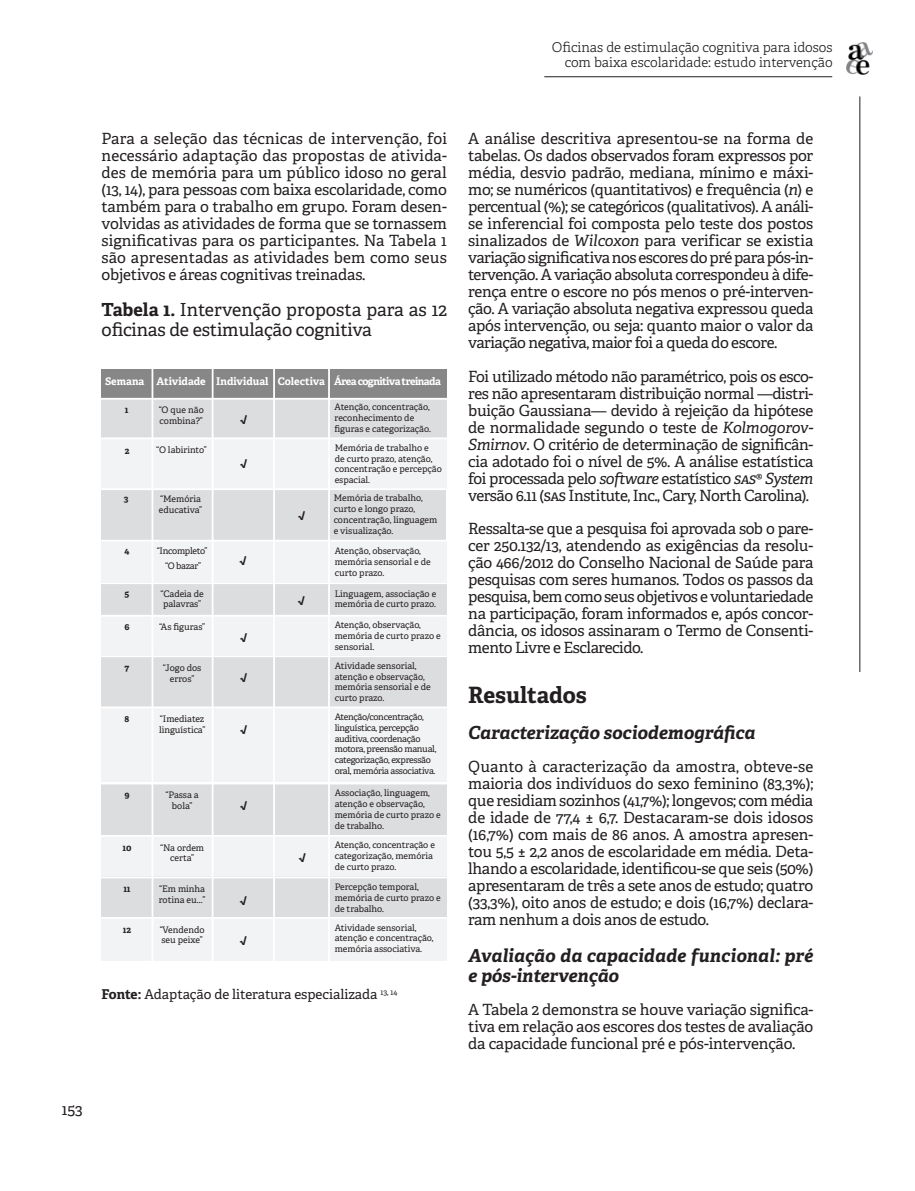
<style>
.page{position:relative;width:915px;height:1191px;background:#fff}
.page>*{position:absolute;margin:0;border:0;box-sizing:border-box;transform-origin:0 0}
.t1{font:700 22.5px "Adelle";letter-spacing:-.005em;color:#231f20}
.t2{font:italic 700 18px/19.8px "Adelle";color:#231f20}
.t3{font:18px/19.8px "Adelle";letter-spacing:-.01em;color:#231f20}
.t4{font:15.45px/17px "Adelle";letter-spacing:-.02em;color:#231f20;text-align:justify}
.t5{font:300 13.5px/15px "Adelle";color:#231f20;text-align:right}
.t6{font:13.5px "Adelle";color:#231f20}
.t7{font:700 12px "Adelle";color:#231f20}
.t8{font:700 10.5px "Adelle";letter-spacing:-.01em;color:#fff}
.t9{font:9px/10.8px "Adelle";color:#231f20}
.t10{font:9px/10.8px "Adelle";letter-spacing:-.03em;color:#231f20}
.t11{font:700 9px "Adelle";color:#231f20}
.s1{font-weight:700}
.s2{font-style:italic}
</style>
<div class="page">
<img style="left:846px;top:42px;width:26px;height:33px">
<div style="left:101px;top:399px;width:345px;height:39px;background:#dcdddf"></div>
<div style="left:102px;top:439px;width:345px;height:50px;background:#f2f3f4"></div>
<div style="left:102px;top:489px;width:344px;height:51px;background:#dcdddf"></div>
<div style="left:102px;top:540px;width:345px;height:42px;background:#f2f3f4"></div>
<div style="left:102px;top:583px;width:345px;height:32px;background:#dcdddf"></div>
<div style="left:102px;top:615px;width:345px;height:42px;background:#f2f3f4"></div>
<div style="left:102px;top:706px;width:345px;height:76px;background:#f2f3f4"></div>
<div style="left:102px;top:655px;width:345px;height:52px;background:#dcdddf"></div>
<div style="left:102px;top:782px;width:345px;height:52px;background:#dcdddf"></div>
<div style="left:102px;top:835px;width:345px;height:41px;background:#f2f3f4"></div>
<div style="left:101px;top:876px;width:346px;height:42px;background:#dcdddf"></div>
<div style="left:101px;top:917px;width:346px;height:43px;background:#f2f3f4"></div>
<div style="left:101px;top:369px;width:345px;height:30px;background:#878787"></div>
<hr style="left:151px;top:365px;width:2px;height:598px;background:#fff">
<hr style="left:212px;top:365px;width:1px;height:601px;background:#fff">
<hr style="left:273px;top:365px;width:2px;height:601px;background:#fff">
<hr style="left:328px;top:365px;width:2px;height:601px;background:#fff">
<hr style="left:859px;top:96px;width:1px;height:576px;background:#231f20">
<hr style="left:100px;top:398px;width:349px;height:2px;background:#fff">
<hr style="left:100px;top:437px;width:349px;height:2px;background:#fff">
<hr style="left:99px;top:488px;width:349px;height:2px;background:#fff">
<hr style="left:98px;top:540px;width:349px;height:1px;background:#fff">
<hr style="left:98px;top:582px;width:349px;height:2px;background:#fff">
<hr style="left:98px;top:615px;width:349px;height:1px;background:#fff">
<hr style="left:98px;top:706px;width:349px;height:2px;background:#fff">
<hr style="left:98px;top:655px;width:349px;height:2px;background:#fff">
<hr style="left:98px;top:782px;width:349px;height:2px;background:#fff">
<hr style="left:98px;top:835px;width:349px;height:1px;background:#fff">
<hr style="left:98px;top:876px;width:349px;height:2px;background:#fff">
<hr style="left:98px;top:917px;width:349px;height:2px;background:#fff">
<hr style="left:544px;top:76px;width:287px;height:1px;background:#231f20">
<p class="t5" style="left:551px;top:40px;width:282px">Oficinas de estimulação cognitiva para idosos com baixa escolaridade: estudo intervenção</p>
<p class="t4" style="left:102px;top:130px;width:347px">Para a seleção das técnicas de intervenção, foi necessário adaptação das propostas de ativida&shy;des de memória para um público idoso no geral (13, 14), para pessoas com baixa escolaridade, como também para o trabalho em grupo. Foram desen&shy;volvidas as atividades de forma que se tornassem significativas para os participantes. Na Tabela 1 são apresentadas as atividades bem como seus objetivos e áreas cognitivas treinadas.</p>
<p class="t3" style="left:102px;top:300px;width:347px"><span class="s1">Tabela 1.</span> Intervenção proposta para as 12 oficinas de estimulação cognitiva</p>
<p class="t8" style="left:105px;top:375px;width:337px">Semana Atividade Individual Colectiva Área cognitiva treinada</p>
<p class="t11" style="left:125px;top:404px;width:5px">1</p>
<p class="t11" style="left:125px;top:444px;width:6px">2</p>
<p class="t9" style="left:334px;top:402px;width:98px">Atenção, concentração, reconhecimento de figuras e categorização.</p>
<p class="t9" style="left:334px;top:442px;width:108px">Memória de trabalho e<br>de curto prazo, atenção, concentração e percepção espacial.</p>
<p class="t9" style="left:333px;top:493px;width:105px">Memória de trabalho, curto e longo prazo, concentração, linguagem e visualização.</p>
<p class="t9" style="left:334px;top:545px;width:97px">Atenção, observação, memória sensorial e de curto prazo.</p>
<p class="t9" style="left:334px;top:588px;width:103px">Linguagem, associação e memória de curto prazo.</p>
<p class="t9" style="left:334px;top:620px;width:108px">Atenção, observação, memória de curto prazo e sensorial.</p>
<p class="t9" style="left:159px;top:404px;width:46px">“O que não combina?”</p>
<p class="t9" style="left:156px;top:445px;width:52px">“O labirinto”</p>
<p class="t7" style="left:240px;top:411px;width:8px">√</p>
<p class="t7" style="left:240px;top:456px;width:8px">√</p>
<p class="t9" style="left:159px;top:493px;width:45px">“Memória educativa”</p>
<p class="t9" style="left:157px;top:543px;width:52px;line-height:15px;text-align:center">“Incompleto” “O bazar”</p>
<p class="t9" style="left:160px;top:588px;width:45px">“Cadeia de palavras”</p>
<p class="t9" style="left:159px;top:622px;width:48px">“As figuras”</p>
<p class="t11" style="left:124px;top:493px;width:6px">3</p>
<p class="t7" style="left:298px;top:507px;width:8px">√</p>
<p class="t11" style="left:124px;top:545px;width:7px">4</p>
<p class="t11" style="left:124px;top:587px;width:6px">5</p>
<p class="t11" style="left:124px;top:621px;width:7px">6</p>
<p class="t7" style="left:239px;top:553px;width:8px">√</p>
<p class="t7" style="left:298px;top:593px;width:8px">√</p>
<p class="t7" style="left:240px;top:630px;width:8px">√</p>
<p class="t11" style="left:125px;top:662px;width:6px">7</p>
<p class="t11" style="left:125px;top:713px;width:6px">8</p>
<p class="t9" style="left:163px;top:662px;width:40px;text-align:center">“Jogo dos erros”</p>
<p class="t9" style="left:159px;top:713px;width:48px">“Imediatez linguística”</p>
<p class="t7" style="left:240px;top:670px;width:8px">√</p>
<p class="t7" style="left:240px;top:721px;width:8px">√</p>
<p class="t9" style="left:334px;top:660px;width:97px">Atividade sensorial, atenção e observação, memória sensorial e de curto prazo.</p>
<p class="t10" style="left:334px;top:711px;width:103px">Atenção/concentração, linguística, percepção auditiva, coordenação motora, preensão manual, categorização, expressão oral, memória associativa.</p>
<p class="t9" style="left:334px;top:787px;width:108px">Associação, linguagem, atenção e observação, memória de curto prazo e de trabalho.</p>
<p class="t9" style="left:334px;top:840px;width:102px">Atenção, concentração e categorização, memória de curto prazo.</p>
<p class="t9" style="left:334px;top:881px;width:108px">Percepção temporal, memória de curto prazo e de trabalho.</p>
<p class="t9" style="left:334px;top:922px;width:100px">Atividade sensorial, atenção e concentração, memória associativa.</p>
<p class="t6" style="left:102px;top:986px;width:297px"><span class="s1">Fonte:</span> Adaptação de literatura especializada <sup>13,</sup> <sup>14</sup></p>
<p class="t9" style="left:165px;top:790px;width:35px;text-align:center">“Passa a bola”</p>
<p class="t9" style="left:160px;top:842px;width:45px;text-align:center">“Na ordem certa”</p>
<p class="t9" style="left:159px;top:883px;width:48px">“Em minha rotina eu...”</p>
<p class="t9" style="left:160px;top:924px;width:46px">“Vendendo seu peixe”</p>
<p class="t11" style="left:124px;top:789px;width:7px">9</p>
<p class="t7" style="left:240px;top:798px;width:8px">√</p>
<p class="t11" style="left:122px;top:841px;width:11px">10</p>
<p class="t11" style="left:123px;top:883px;width:9px">11</p>
<p class="t11" style="left:123px;top:923px;width:10px">12</p>
<p class="t7" style="left:298px;top:850px;width:8px">√</p>
<p class="t7" style="left:240px;top:892px;width:8px">√</p>
<p class="t7" style="left:240px;top:933px;width:8px">√</p>
<p class="t4" style="left:62px;top:1101px;width:22px">153</p>
<p class="t4" style="left:468px;top:130px;width:346px">A análise descritiva apresentou-se na forma de tabelas. Os dados observados foram expressos por média, desvio padrão, mediana, mínimo e máxi&shy;mo; se numéricos (quantitativos) e frequência (<span class="s2">n</span>) e percentual (%); se categóricos (qualitativos). A análi&shy;se inferencial foi composta pelo teste dos postos sinalizados de <span class="s2">Wilcoxon</span> para verificar se existia variação significativa nos escores do pré para pós-in&shy;tervenção. A variação absoluta correspondeu à dife&shy;rença entre o escore no pós menos o pré-interven&shy;ção. A variação absoluta negativa expressou queda após intervenção, ou seja: quanto maior o valor da variação negativa, maior foi a queda do escore.</p>
<p class="t4" style="left:468px;top:368px;width:346px">Foi utilizado método não paramétrico, pois os esco&shy;res não apresentaram distribuição normal —distri&shy;buição Gaussiana— devido à rejeição da hipótese de normalidade segundo o teste de <span class="s2">Kolmogorov-Smirnov</span>. O critério de determinação de significân&shy;cia adotado foi o nível de 5%. A análise estatística foi processada pelo <span class="s2">software</span> estatístico <span class="s2">sas</span>® <span class="s2">System </span>versão 6.11 (sas Institute, Inc., Cary, North Carolina).</p>
<p class="t4" style="left:468px;top:520px;width:346px">Ressalta-se que a pesquisa foi aprovada sob o pare&shy;cer 250.132/13, atendendo as exigências da resolu&shy;ção 466/2012 do Conselho Nacional de Saúde para pesquisas com seres humanos. Todos os passos da pesquisa, bem como seus objetivos e voluntariedade na participação, foram informados e, após concor&shy;dância, os idosos assinaram o Termo de Consenti&shy;mento Livre e Esclarecido.</p>
<h1 class="t1" style="left:468px;top:680px;width:120px">Resultados</h1>
<p class="t2" style="left:468px;top:722px;width:288px">Caracterização sociodemográfica</p>
<p class="t4" style="left:468px;top:758px;width:346px">Quanto à caracterização da amostra, obteve-se maioria dos indivíduos do sexo feminino (83,3%); que residiam sozinhos (41,7%); longevos; com média de idade de 77,4 ± 6,7. Destacaram-se dois idosos (16,7%) com mais de 86 anos. A amostra apresen&shy;tou 5,5 ± 2,2 anos de escolaridade em média. Deta&shy;lhando a escolaridade, identificou-se que seis (50%) apresentaram de três a sete anos de estudo; quatro (33,3%), oito anos de estudo; e dois (16,7%) declara&shy;ram nenhum a dois anos de estudo.</p>
<p class="t2" style="left:468px;top:945px;width:346px">Avaliação da capacidade funcional: pré e pós-intervenção</p>
<p class="t4" style="left:468px;top:1001px;width:346px">A Tabela 2 demonstra se houve variação significa&shy;tiva em relação aos escores dos testes de avaliação da capacidade funcional pré e pós-intervenção.</p>
</div>
